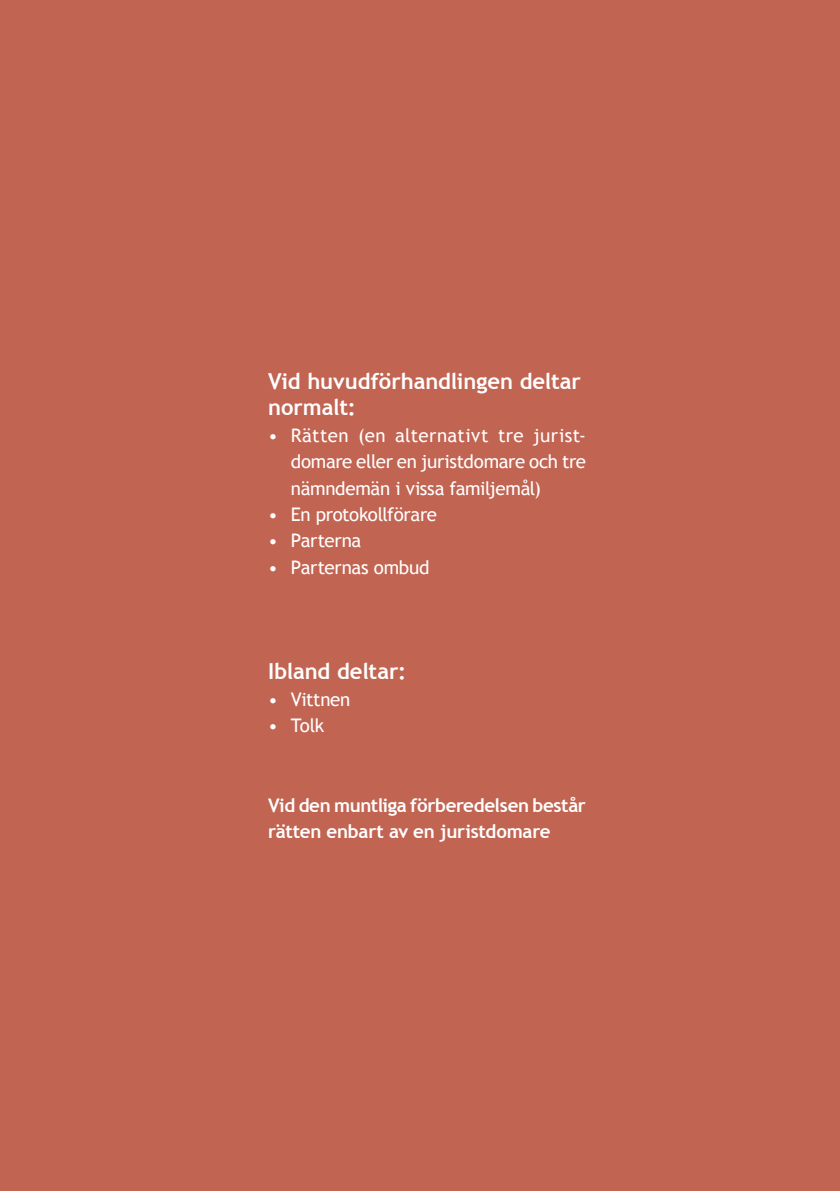
<style>
.page{position:relative;width:840px;height:1191px;background:#fff}
.page>*{position:absolute;margin:0;border:0;box-sizing:border-box;transform-origin:0 0}
.t1{font:700 22px/26px "Trebuchet MS";letter-spacing:-.005em;color:#fff}
.t2{font:18.8px/26.4px "Trebuchet MS";letter-spacing:-.02em;color:#fff;text-align:justify}
.t3{font:700 18.8px/26.4px "Trebuchet MS";letter-spacing:-.015em;color:#fff}
</style>
<div class="page">
<div style="left:0;top:0;width:839px;height:1191px;background:#c26452"></div>
<p class="t1" style="left:268px;top:368px;width:314px">Vid huvudförhandlingen deltar normalt:</p>
<p class="t2" style="left:291px;top:422px;width:296px;text-indent:-23px">• Rätten (en alternativt tre jurist&shy;domare eller en juristdomare och tre nämndemän i vissa familjemål)</p>
<p class="t2" style="left:268px;top:501px;width:170px">• En protokollförare</p>
<p class="t2" style="left:268px;top:528px;width:95px">• Parterna</p>
<p class="t2" style="left:268px;top:554px;width:163px">• Parternas ombud</p>
<p class="t1" style="left:268px;top:658px;width:139px">Ibland deltar:</p>
<p class="t2" style="left:268px;top:686px;width:84px">• Vittnen</p>
<p class="t2" style="left:268px;top:712px;width:57px">• Tolk</p>
<p class="t3" style="left:268px;top:791px;width:319px">Vid den muntliga förberedelsen består rätten enbart av en juristdomare</p>
</div>
